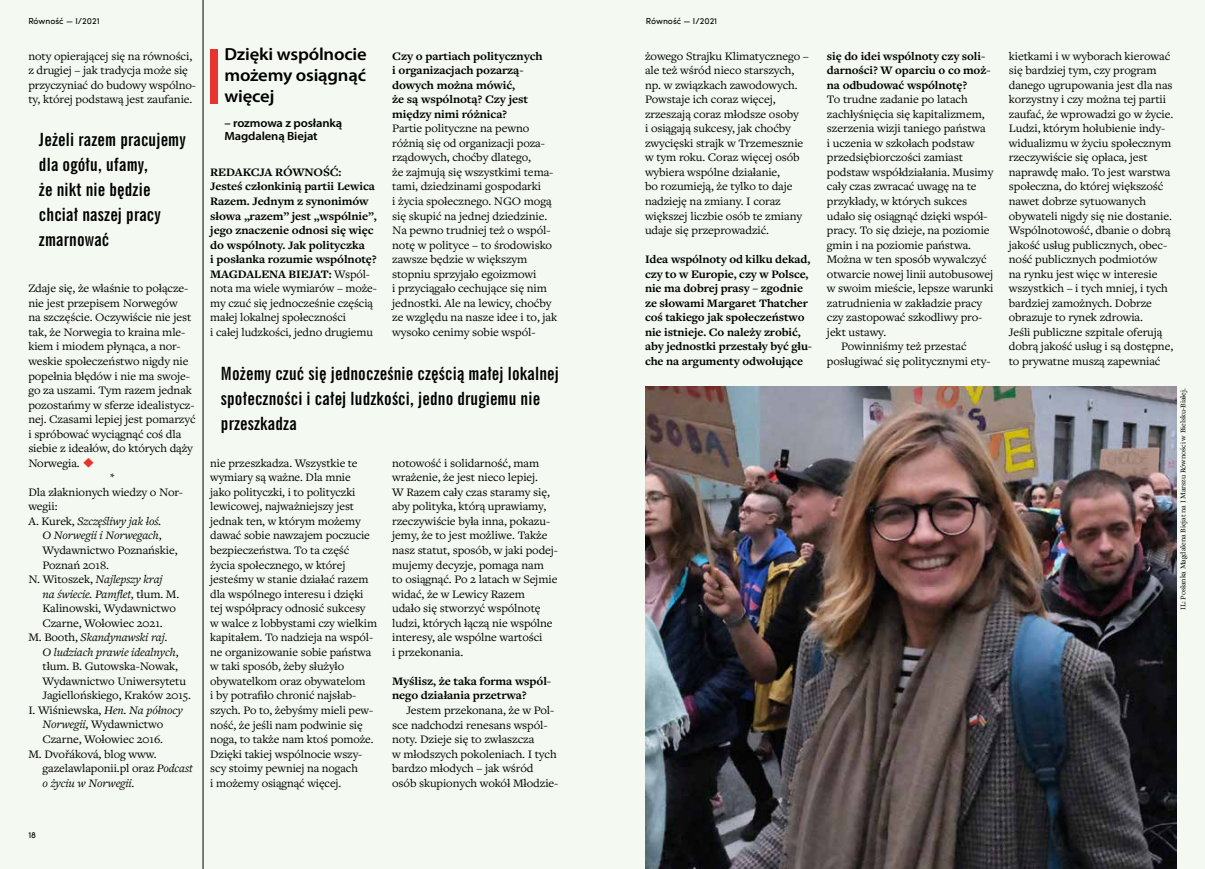
<style>
.page{position:relative;width:1205px;height:869px;background:#fff}
.page>*{position:absolute;margin:0;border:0;box-sizing:border-box;transform-origin:0 0}
.t1{font:600 17.5px/21.2px "Myriad Pro";letter-spacing:-.01em;color:#000;text-align:justify;scale:1.06 1}
.t2{font:700 16.25px/25px "News Goth X Cn PL";letter-spacing:.01em;color:#000;scale:1.06 1}
.t3{font:11.88px/14.5px "Freight Text Pro";letter-spacing:-.01em;color:#000;scale:1.06 1}
.t4{font:11.88px/14.5px "Freight Text Pro";letter-spacing:-.01em;color:#000;scale:1.05 1}
.t5{font:700 11.88px/14.5px "Freight Text Pro";letter-spacing:-.01em;color:#000;scale:1.06 1}
.t6{font:700 11.88px/14.5px "Freight Text Pro";letter-spacing:-.01em;color:#000;scale:1.05 1}
.t7{font:italic 11.88px "Freight Text Pro";letter-spacing:-.01em;color:#000;scale:1.06 1}
.t8{font:600 11.88px/13.8px "Myriad Pro";letter-spacing:-.01em;color:#000;scale:1.06 1}
.t9{font:8.75px "Sofia Pro";color:#000}
.t10{font:7.5px "Freight Text Pro";letter-spacing:-.01em;color:#000;scale:1.06 1}
.s1{color:#e73431}
.s2{font-style:normal}
.s3{font-style:italic}
.s4{font-weight:400}
</style>
<div class="page">
<div style="left:0;top:0;width:602px;height:868px;background:#f4f9f1"></div>
<div style="left:602px;top:0;width:603px;height:868px;background:#f4f9f1"></div>
<div style="left:210px;top:49px;width:7px;height:54px;background:#e73431"></div>
<hr style="left:203px;top:0;width:1px;height:868px;background:#000">
<img style="left:645px;top:387px;width:531px;height:481px">
<p class="t9" style="left:28px;top:15px;width:73px">Równość — I/2021</p>
<p class="t3" style="left:28px;top:48px;width:160px">noty opierającej się na równości, z drugiej – jak tradycja może się przyczyniać do budowy wspólno&shy;ty, której podstawą jest zaufanie.</p>
<h2 class="t2" style="left:39px;top:127px;width:140px">Jeżeli razem pracujemy dla ogółu, ufamy,<br>że nikt nie będzie chciał naszej pracy zmarnować</h2>
<p class="t3" style="left:28px;top:280px;width:152px">Zdaje się, że właśnie to połącze-</p>
<p class="t3" style="left:28px;top:295px;width:142px">nie jest przepisem Norwegów</p>
<p class="t3" style="left:28px;top:310px;width:155px">na szczęście. Oczywiście nie jest</p>
<p class="t3" style="left:28px;top:324px;width:150px">tak, że Norwegia to kraina mle-</p>
<p class="t3" style="left:28px;top:339px;width:145px">kiem i miodem płynąca, a nor-</p>
<p class="t3" style="left:28px;top:353px;width:153px">weskie społeczeństwo nigdy nie</p>
<p class="t3" style="left:28px;top:368px;width:154px">popełnia błędów i nie ma swoje-</p>
<p class="t3" style="left:28px;top:382px;width:156px">go za uszami. Tym razem jednak</p>
<p class="t3" style="left:28px;top:397px;width:158px">pozostańmy w sferze idealistycz-</p>
<p class="t3" style="left:28px;top:411px;width:159px">nej. Czasami lepiej jest pomarzyć</p>
<p class="t3" style="left:28px;top:426px;width:146px">i spróbować wyciągnąć coś dla</p>
<p class="t3" style="left:28px;top:440px;width:157px">siebie z ideałów, do których dąży</p>
<p class="t3" style="left:28px;top:455px;width:64px">Norwegia. <span class="s1">◆</span></p>
<p class="t3" style="left:110px;top:469px;width:6px">*</p>
<p class="t3" style="left:28px;top:484px;width:147px">Dla złaknionych wiedzy o Nor-</p>
<p class="t3" style="left:28px;top:498px;width:29px">wegii:</p>
<p class="t7" style="left:28px;top:513px;width:127px"><span class="s2">A. Kurek,</span> Szczęśliwy jak łoś.</p>
<p class="t7" style="left:43px;top:527px;width:114px">O Norwegii i Norwegach<span class="s2">,</span></p>
<p class="t3" style="left:43px;top:542px;width:129px">Wydawnictwo Poznańskie,</p>
<p class="t3" style="left:43px;top:556px;width:64px">Poznań 2018.</p>
<p class="t7" style="left:28px;top:571px;width:128px"><span class="s2">N. Witoszek,</span> Najlepszy kraj</p>
<p class="t7" style="left:43px;top:585px;width:131px">na świecie. Pamflet<span class="s2">, tłum. M.</span></p>
<p class="t3" style="left:43px;top:600px;width:127px">Kalinowski, Wydawnictwo</p>
<p class="t3" style="left:43px;top:615px;width:115px">Czarne, Wołowiec 2021.</p>
<p class="t7" style="left:28px;top:629px;width:133px"><span class="s2">M. Booth,</span> Skandynawski raj.</p>
<p class="t7" style="left:43px;top:643px;width:130px">O ludziach prawie idealnych<span class="s2">,</span></p>
<p class="t3" style="left:43px;top:658px;width:129px">tłum. B. Gutowska-Nowak,</p>
<p class="t3" style="left:43px;top:673px;width:137px">Wydawnictwo Uniwersytetu</p>
<p class="t3" style="left:43px;top:687px;width:142px">Jagiellońskiego, Kraków 2015.</p>
<p class="t3" style="left:28px;top:702px;width:147px">I. Wiśniewska, <span class="s3">Hen. Na północy</span></p>
<p class="t3" style="left:43px;top:716px;width:115px"><span class="s3">Norwegii</span>, Wydawnictwo</p>
<p class="t3" style="left:43px;top:731px;width:115px">Czarne, Wołowiec 2016.</p>
<p class="t3" style="left:28px;top:745px;width:123px">M. Dvořáková, blog www.</p>
<p class="t3" style="left:43px;top:760px;width:143px">gazelawlaponii.pl oraz <span class="s3">Podcast</span></p>
<p class="t7" style="left:43px;top:774px;width:88px">o życiu w Norwegii<span class="s2">.</span></p>
<h1 class="t1" style="left:224px;top:43px;width:136px">Dzięki wspólnocie możemy osiągnąć więcej</h1>
<p class="t8" style="left:224px;top:115px;width:113px">– rozmowa z posłanką<br>Magdaleną Biejat</p>
<p class="t5" style="left:210px;top:164px;width:159px">REDAKCJA RÓWNOŚĆ:<br>Jesteś członkinią partii Lewica<br>Razem. Jednym z synonimów słowa „razem” jest „wspólnie”, jego znaczenie odnosi się więc do wspólnoty. Jak polityczka<br>i posłanka rozumie wspólnotę?<br>MAGDALENA BIEJAT: <span class="s4">Wspól&shy;nota ma wiele wymiarów – może&shy;my czuć się jednocześnie częścią małej lokalnej społeczności<br>i całej ludzkości, jedno drugiemu</span></p>
<p class="t5" style="left:392px;top:48px;width:143px">Czy o partiach politycznych i organizacjach pozarzą&shy;dowych można mówić,<br>że są wspólnotą? Czy jest między nimi różnica?</p>
<p class="t3" style="left:392px;top:121px;width:157px">Partie polityczne na pewno różnią się od organizacji poza&shy;rządowych, choćby dlatego,<br>że zajmują się wszystkimi tema&shy;tami, dziedzinami gospodarki<br>i życia społecznego. NGO mogą się skupić na jednej dziedzinie.<br>Na pewno trudniej też o wspól&shy;notę w polityce – to środowisko zawsze będzie w większym stopniu sprzyjało egoizmowi<br>i przyciągało cechujące się nim jednostki. Ale na lewicy, choćby ze względu na nasze idee i to, jak wysoko cenimy sobie wspól-</p>
<h2 class="t2" style="left:221px;top:361px;width:320px">Możemy czuć się jednocześnie częścią małej lokalnej społeczności i całej ludzkości, jedno drugiemu nie przeszkadza</h2>
<p class="t4" style="left:210px;top:455px;width:160px">nie przeszkadza. Wszystkie te wymiary są ważne. Dla mnie<br>jako polityczki, i to polityczki lewicowej, najważniejszy jest jednak ten, w którym możemy dawać sobie nawzajem poczucie bezpieczeństwa. To ta część życia społecznego, w której jesteśmy w stanie działać razem dla wspólnego interesu i dzięki tej współpracy odnosić sukcesy<br>w walce z lobbystami czy wielkim kapitałem. To nadzieja na wspól&shy;ne organizowanie sobie państwa w taki sposób, żeby służyło obywatelkom oraz obywatelom<br>i by potrafiło chronić najsłab&shy;szych. Po to, żebyśmy mieli pew&shy;ność, że jeśli nam podwinie się noga, to także nam ktoś pomoże.<br>Dzięki takiej wspólnocie wszy&shy;scy stoimy pewniej na nogach<br>i możemy osiągnąć więcej.</p>
<p class="t3" style="left:392px;top:455px;width:158px">notowość i solidarność, mam wrażenie, że jest nieco lepiej.<br>W Razem cały czas staramy się, aby polityka, którą uprawiamy, rzeczywiście była inna, pokazu&shy;jemy, że to jest możliwe. Także nasz statut, sposób, w jaki podej&shy;mujemy decyzje, pomaga nam<br>to osiągnąć. Po 2 latach w Sejmie widać, że w Lewicy Razem<br>udało się stworzyć wspólnotę ludzi, których łączą nie wspólne interesy, ale wspólne wartości<br>i przekonania.</p>
<p class="t5" style="left:392px;top:673px;width:151px">Myślisz, że taka forma wspól&shy;nego działania przetrwa?</p>
<p class="t3" style="left:392px;top:702px;width:158px;text-indent:14px">Jestem przekonana, że w Pol&shy;sce nadchodzi renesans wspól&shy;noty. Dzieje się to zwłaszcza<br>w młodszych pokoleniach. I tych bardzo młodych – jak wśród osób skupionych wokół Młodzie-</p>
<p class="t9" style="left:28px;top:828px;width:9px">18</p>
<p class="t9" style="left:646px;top:15px;width:73px">Równość — I/2021</p>
<p class="t3" style="left:645px;top:48px;width:156px">żowego Strajku Klimatycznego – ale też wśród nieco starszych, np. w związkach zawodowych.<br>Powstaje ich coraz więcej, zrzeszają coraz młodsze osoby<br>i osiągają sukcesy, jak choćby zwycięski strajk w Trzemesznie w tym roku. Coraz więcej osób wybiera wspólne działanie,<br>bo rozumieją, że tylko to daje nadzieję na zmiany. I coraz większej liczbie osób te zmiany udaje się przeprowadzić.</p>
<p class="t6" style="left:645px;top:251px;width:161px">Idea wspólnoty od kilku dekad, czy to w Europie, czy w Polsce, nie ma dobrej prasy – zgodnie ze słowami Margaret Thatcher coś takiego jak społeczeństwo nie istnieje. Co należy zrobić, aby jednostki przestały być głu&shy;che na argumenty odwołujące</p>
<p class="t6" style="left:827px;top:48px;width:157px">się do idei wspólnoty czy soli&shy;darności? W oparciu o co moż&shy;na odbudować wspólnotę?</p>
<p class="t3" style="left:827px;top:92px;width:134px">To trudne zadanie po latach</p>
<p class="t3" style="left:827px;top:106px;width:150px">zachłyśnięcia się kapitalizmem,</p>
<p class="t3" style="left:827px;top:121px;width:151px">szerzenia wizji taniego państwa</p>
<p class="t3" style="left:827px;top:135px;width:141px">i uczenia w szkołach podstaw</p>
<p class="t3" style="left:827px;top:150px;width:130px">przedsiębiorczości zamiast</p>
<p class="t3" style="left:827px;top:164px;width:159px">podstaw współdziałania. Musimy</p>
<p class="t3" style="left:827px;top:179px;width:143px">cały czas zwracać uwagę na te</p>
<p class="t3" style="left:827px;top:193px;width:134px">przykłady, w których sukces</p>
<p class="t3" style="left:827px;top:208px;width:153px">udało się osiągnąć dzięki współ-</p>
<p class="t3" style="left:827px;top:222px;width:155px">pracy. To się dzieje, na poziomie</p>
<p class="t3" style="left:827px;top:237px;width:137px">gmin i na poziomie państwa.</p>
<p class="t3" style="left:827px;top:251px;width:152px">Można w ten sposób wywalczyć</p>
<p class="t3" style="left:827px;top:266px;width:158px">otwarcie nowej linii autobusowej</p>
<p class="t3" style="left:827px;top:280px;width:159px">w swoim mieście, lepsze warunki</p>
<p class="t3" style="left:827px;top:295px;width:148px">zatrudnienia w zakładzie pracy</p>
<p class="t3" style="left:827px;top:310px;width:148px">czy zastopować szkodliwy pro-</p>
<p class="t3" style="left:827px;top:324px;width:57px">jekt ustawy.</p>
<p class="t3" style="left:841px;top:339px;width:120px">Powinniśmy też przestać</p>
<p class="t3" style="left:827px;top:353px;width:156px">posługiwać się politycznymi ety-</p>
<p class="t3" style="left:1009px;top:48px;width:157px">kietkami i w wyborach kierować się bardziej tym, czy program danego ugrupowania jest dla nas korzystny i czy można tej partii zaufać, że wprowadzi go w życie.<br>Ludzi, którym hołubienie indy&shy;widualizmu w życiu społecznym rzeczywiście się opłaca, jest naprawdę mało. To jest warstwa społeczna, do której większość nawet dobrze sytuowanych obywateli nigdy się nie dostanie.<br>Wspólnotowość, dbanie o dobrą jakość usług publicznych, obec&shy;ność publicznych podmiotów<br>na rynku jest więc w interesie wszystkich – i tych mniej, i tych bardziej zamożnych. Dobrze obrazuje to rynek zdrowia.<br>Jeśli publiczne szpitale oferują dobrą jakość usług i są dostępne, to prywatne muszą zapewniać</p>
<p class="t10" style="left:1178px;top:610px;width:211px;rotate:-90deg">IL: Posłanka Magdalena Biejat na I Marszu Równości w Bielsku-Białej.</p>
</div>
